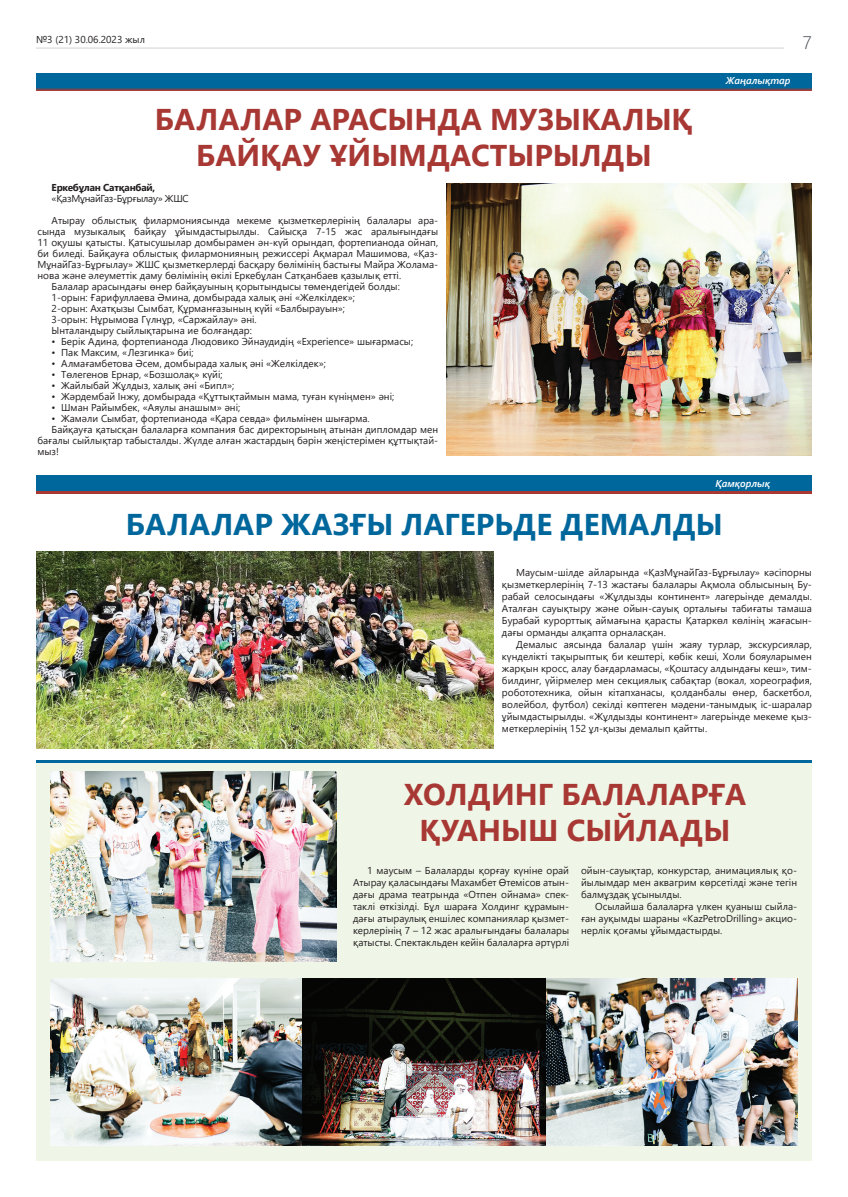
<style>
.page{position:relative;width:848px;height:1197px;background:#fff}
.page>*{position:absolute;margin:0;border:0;box-sizing:border-box;transform-origin:0 0}
.t1{font:700 30px/36px "Segoe UI";color:#a83833;text-align:center}
.t2{font:700 30px "Segoe UI";color:#00679c}
.t3{font:300 18px "Segoe UI";color:#3d444e}
.t4{font:10px/12px "Segoe UI";color:#231f20;text-align:justify}
.t5{font:10px "Segoe UI";letter-spacing:-.025em;color:#231f20}
.t6{font:italic 600 10px "Segoe UI";color:#fff}
.t7{font:700 10px "Segoe UI";letter-spacing:-.025em;color:#231f20}
</style>
<div class="page">
<hr style="left:36px;top:48px;width:747px;height:1px;background:#d1d2d4">
<div style="left:36px;top:74px;width:776px;height:16px;background:#00679c"></div>
<hr style="left:36px;top:90px;width:776px;height:1px;background:#a83833">
<hr style="left:36px;top:89px;width:776px;height:1px;background:#a83833">
<img style="left:446px;top:183px;width:366px;height:272px">
<div style="left:37px;top:475px;width:775px;height:17px;background:#00679c"></div>
<hr style="left:37px;top:492px;width:775px;height:2px;background:#a83833">
<img style="left:37px;top:551px;width:456px;height:197px">
<div style="left:36px;top:762px;width:776px;height:398px;background:#eff6e8"></div>
<img style="left:51px;top:978px;width:746px;height:167px">
<img style="left:51px;top:771px;width:285px;height:190px">
<hr style="left:37px;top:760px;width:775px;height:2px;background:#00679c">
<p class="t4" style="left:36px;top:33px;width:110px">№3 (21) 30.06.2023 жыл</p>
<h1 class="t1" style="left:155px;top:99px;width:539px">БАЛАЛАР АРАСЫНДА МУЗЫКАЛЫҚ<br>БАЙҚАУ ҰЙЫМДАСТЫРЫЛДЫ</h1>
<p class="t7" style="left:52px;top:178px;width:105px">Еркебұлан Сатқанбай,</p>
<p class="t5" style="left:52px;top:189px;width:139px">«ҚазМұнайГаз-Бұрғылау» ЖШС</p>
<p class="t4" style="left:52px;top:213px;width:388px">Атырау облыстық филармониясында мекеме қызметкерлерінің балалары ара-</p>
<p class="t4" style="left:37px;top:224px;width:402px">сында музыкалық байқау ұйымдастырылды. Сайысқа 7-15 жас аралығындағы</p>
<p class="t4" style="left:37px;top:235px;width:402px">11 оқушы қатысты. Қатысушылар домбырамен ән-күй орындап, фортепианода ойнап,</p>
<p class="t4" style="left:37px;top:246px;width:402px">би биледі. Байқауға облыстық филармонияның режиссері Ақмарал Машимова, «Қаз-</p>
<p class="t4" style="left:37px;top:257px;width:402px">МұнайГаз-Бұрғылау» ЖШС қызметкерлерді басқару бөлімінің бастығы Майра Жолама-</p>
<p class="t4" style="left:37px;top:268px;width:365px">нова және әлеуметтік даму бөлімінің өкілі Еркебұлан Сатқанбаев қазылық етті.</p>
<p class="t4" style="left:52px;top:279px;width:350px">Балалар арасындағы өнер байқауының қорытындысы төмендегідей болды:</p>
<p class="t4" style="left:52px;top:290px;width:305px">1-орын: Ғарифуллаева Әмина, домбырада халық әні «Желкілдек»;</p>
<p class="t4" style="left:52px;top:301px;width:295px">2-орын: Ахатқызы Сымбат, Құрманғазының күйі «Балбырауын»;</p>
<p class="t4" style="left:52px;top:312px;width:207px">3-орын: Нұрымова Гүлнұр, «Саржайлау» әні.</p>
<p class="t4" style="left:52px;top:323px;width:202px">Ынталандыру сыйлықтарына ие болғандар:</p>
<p class="t4" style="left:52px;top:334px;width:363px">• Берік Адина, фортепианода Людовико Эйнаудидің «Experience» шығармасы;</p>
<p class="t4" style="left:52px;top:345px;width:144px">• Пак Максим, «Лезгинка» биі;</p>
<p class="t4" style="left:52px;top:356px;width:276px">• Алмағамбетова Әсем, домбырада халық әні «Желкілдек»;</p>
<p class="t4" style="left:52px;top:367px;width:172px">• Төлегенов Ернар, «Бозшолақ» күйі;</p>
<p class="t4" style="left:52px;top:378px;width:184px">• Жайлыбай Жұлдыз, халық әні «Бипл»;</p>
<p class="t4" style="left:52px;top:389px;width:344px">• Жәрдембай Інжу, домбырада «Құттықтаймын мама, туған күніңмен» әні;</p>
<p class="t4" style="left:52px;top:400px;width:190px">• Шман Райымбек, «Аяулы анашым» әні;</p>
<p class="t4" style="left:52px;top:411px;width:320px">• Жамәли Сымбат, фортепианода «Қара севда» фильмінен шығарма.</p>
<p class="t4" style="left:52px;top:422px;width:388px">Байқауға қатысқан балаларға компания бас директорының атынан дипломдар мен</p>
<p class="t4" style="left:37px;top:433px;width:402px">бағалы сыйлықтар табысталды. Жүлде алған жастардың бәрін жеңістерімен құттықтай-</p>
<p class="t4" style="left:37px;top:444px;width:23px">мыз!</p>
<p class="t6" style="left:725px;top:71px;width:66px">Жаңалықтар</p>
<h2 class="t3" style="left:803px;top:26px;width:10px">7</h2>
<p class="t6" style="left:715px;top:474px;width:56px">Қамқорлық</p>
<h1 class="t2" style="left:126px;top:496px;width:598px">БАЛАЛАР ЖАЗҒЫ ЛАГЕРЬДЕ ДЕМАЛДЫ</h1>
<p class="t4" style="left:502px;top:565px;width:311px;text-indent:14px">Маусым-шілде айларында «ҚазМұнайГаз-Бұрғылау» кәсіпорны қызметкерлерінің 7-13 жастағы балалары Ақмола облысының Бу&shy;рабай селосындағы «Жұлдызды континент» лагерьінде демалды.<br>Аталған сауықтыру және ойын-сауық орталығы табиғаты тамаша Бурабай курорттық аймағына қарасты Қатаркөл көлінің жағасын&shy;дағы орманды алқапта орналасқан.</p>
<p class="t4" style="left:502px;top:637px;width:311px;text-indent:14px">Демалыс аясында балалар үшін жаяу турлар, экскурсиялар, күнделікті тақырыптық би кештері, көбік кеші, Холи бояуларымен жарқын кросс, алау бағдарламасы, «Қоштасу алдындағы кеш», тим&shy;билдинг, үйірмелер мен секциялық сабақтар (вокал, хореография, робототехника, ойын кітапханасы, қолданбалы өнер, баскетбол, волейбол, футбол) секілді көптеген мәдени-танымдық іс-шаралар ұйымдастырылды. «Жұлдызды континент» лагерьінде мекеме қыз&shy;меткерлерінің 152 ұл-қызы демалып қайтты.</p>
<h1 class="t1" style="left:404px;top:774px;width:344px">ХОЛДИНГ БАЛАЛАРҒА<br>ҚУАНЫШ СЫЙЛАДЫ</h1>
<p class="t4" style="left:353px;top:863px;width:217px;text-indent:14px">1 маусым – Балаларды қорғау күніне орай Атырау қаласындағы Махамбет Өтемісов атын&shy;дағы драма театрында «Отпен ойнама» спек&shy;таклі өткізілді. Бұл шараға Холдинг құрамын&shy;дағы атыраулық еншілес компаниялар қызмет&shy;керлерінің 7 – 12 жас аралығындағы балалары қатысты. Спектакльден кейін балаларға әртүрлі</p>
<p class="t4" style="left:581px;top:863px;width:217px">ойын-сауықтар, конкурстар, анимациялық қо&shy;йылымдар мен аквагрим көрсетілді және тегін балмұздақ ұсынылды.</p>
<p class="t4" style="left:581px;top:899px;width:217px;text-indent:14px">Осылайша балаларға үлкен қуаныш сыйла&shy;ған ауқымды шараны «KazPetroDrilling» акцио&shy;нерлік қоғамы ұйымдастырды.</p>
</div>
